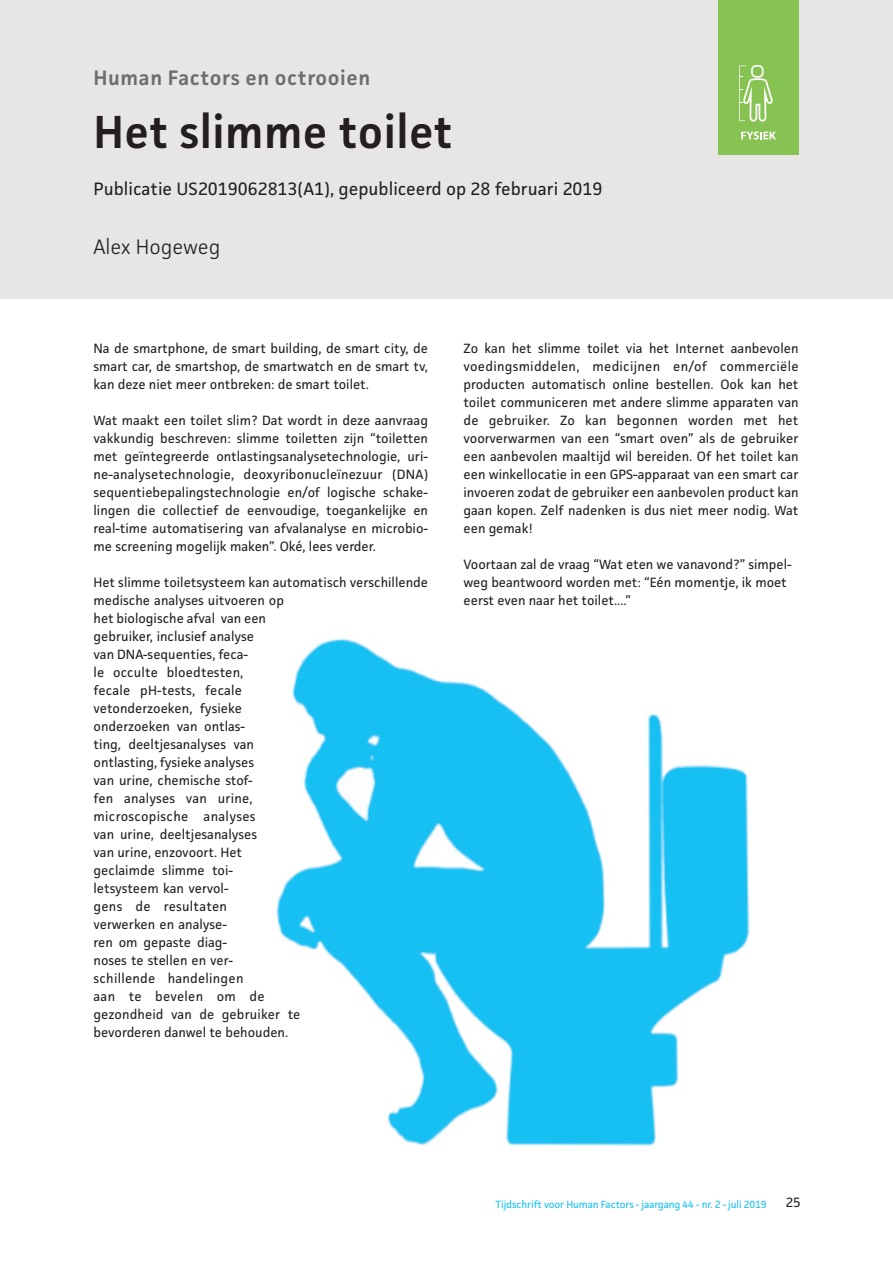
<style>
.page{position:relative;width:893px;height:1263px;background:#fff}
.page>*{position:absolute;margin:0;border:0;box-sizing:border-box;transform-origin:0 0}
.kop_dossier_TvE{font:600 46.5px "Facit";letter-spacing:.01em;color:#231f20}
.chapeau_zwart_artike{font:600 21px "Facit";letter-spacing:.03em;color:#6c6d70}
.auteur_kop_zwart_TvE{font:300 21px "Facit";color:#231f20}
.auteur_kop_zwart_TvE-2{font:18px "Facit";color:#231f20}
.basistekst_TvE{font:13.5px/18px "Facit";color:#231f20;text-align:justify}
.t1{font:10.5px "Facit";letter-spacing:-.01em;color:#15c0f2}
</style>
<div class="page">
<div style="left:0;top:0;width:893px;height:299px;background:#e7e5e5"></div>
<div style="left:718px;top:0;width:80px;height:155px;background:#87c352"></div>
<svg style="left:741px;top:132px;width:35px;height:8px"></svg>
<svg style="left:739px;top:65px;width:34px;height:57px"></svg>
<img style="left:276px;top:638px;width:474px;height:508px">
<p class="chapeau_zwart_artike" style="left:94px;top:65px;width:278px">Human Factors en octrooien</p>
<p class="kop_dossier_TvE" style="left:94px;top:103px;width:361px">Het slimme toilet</p>
<p class="auteur_kop_zwart_TvE-2" style="left:94px;top:178px;width:510px">Publicatie US2019062813(A1), gepubliceerd op 28 februari 2019</p>
<p class="auteur_kop_zwart_TvE" style="left:94px;top:233px;width:128px">Alex Hogeweg</p>
<p class="basistekst_TvE" style="left:94px;top:339px;width:336px">Na de smartphone, de smart building, de smart city, de smart car, de smartshop, de smartwatch en de smart tv, kan deze niet meer ontbreken: de smart toilet.</p>
<p class="basistekst_TvE" style="left:94px;top:411px;width:336px">Wat maakt een toilet slim? Dat wordt in deze aanvraag vakkundig beschreven: slimme toiletten zijn “toiletten met geïntegreerde ontlastingsanalysetechnologie, uri&shy;ne-analysetechnologie, deoxyribonucleïnezuur (DNA) sequentiebepalingstechnologie en/of logische schake&shy;lingen die collectief de eenvoudige, toegankelijke en real-time automatisering van afvalanalyse en microbio&shy;me screening mogelijk maken”. Oké, lees verder.</p>
<p class="basistekst_TvE" style="left:94px;top:573px;width:336px;text-align:left">Het slimme toiletsysteem kan automatisch verschillende medische analyses uitvoeren op<br>het biologische afval van een<br>gebruiker, inclusief analyse<br>van DNA-sequenties, feca-<br>le occulte bloedtesten,<br>fecale pH-tests, fecale<br>vetonderzoeken, fysieke<br>onderzoeken van ontlas-<br>ting, deeltjesanalyses van<br>ontlasting, fysieke analyses<br>van urine, chemische stof-<br>fen analyses van urine,<br>microscopische analyses<br>van urine, deeltjesanalyses<br>van urine, enzovoort. Het<br>geclaimde slimme toi-<br>letsysteem kan vervol-<br>gens de resultaten<br>verwerken en analyse-<br>ren om gepaste diag-<br>noses te stellen en ver-<br>schillende handelingen<br>aan te bevelen om de<br>gezondheid van de gebruiker te<br>bevorderen danwel te behouden.</p>
<p class="basistekst_TvE" style="left:463px;top:339px;width:337px">Zo kan het slimme toilet via het Internet aanbevolen voedingsmiddelen, medicijnen en/of commerciële producten automatisch online bestellen. Ook kan het toilet communiceren met andere slimme apparaten van de gebruiker. Zo kan begonnen worden met het voorverwarmen van een “smart oven” als de gebruiker een aanbevolen maaltijd wil bereiden. Of het toilet kan een winkellocatie in een GPS-apparaat van een smart car invoeren zodat de gebruiker een aanbevolen product kan gaan kopen. Zelf nadenken is dus niet meer nodig. Wat een gemak!</p>
<p class="basistekst_TvE" style="left:463px;top:555px;width:330px;text-align:left">Voortaan zal de vraag “Wat eten we vanavond?” simpel&shy;weg beantwoord worden met: “Eén momentje, ik moet eerst even naar het toilet....”</p>
<p class="t1" style="left:495px;top:1197px;width:273px">Tijdschrift voor Human Factors - jaargang 44 - nr. 2 - juli 2019</p>
<p class="basistekst_TvE" style="left:786px;top:1193px;width:16px">25</p>
</div>
